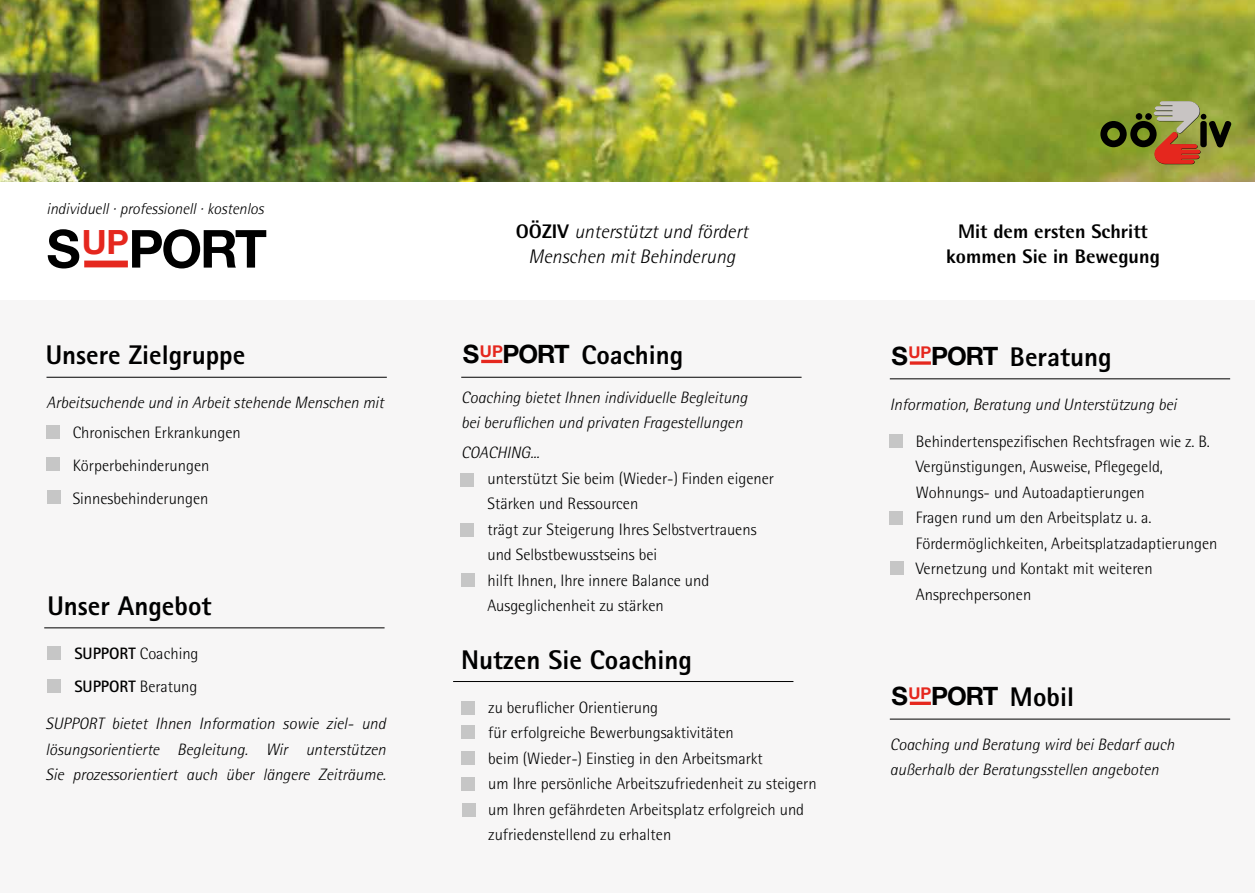
<style>
.page{position:relative;width:1255px;height:893px;background:#fff}
.page>*{position:absolute;margin:0;border:0;box-sizing:border-box;transform-origin:0 0}
.t1{font:700 52.5px "Helvetica Neue";color:#000}
.t2{font:700 33.6px "Helvetica Neue";color:#e5271e}
.t3{font:800 27px "Rotis Sans Serif";color:#000}
.t4{font:700 25.35px "Helvetica Neue";color:#000}
.t5{font:italic 300 19.65px/25.5px "Rotis Semi Sans";color:#000;text-align:center}
.t6{font:800 19.65px/25.5px "Rotis Semi Sans";color:#000;text-align:center}
.t7{font:300 16.5px/25.5px "Rotis Semi Sans";color:#000}
.t8{font:italic 300 16.5px/25.5px "Rotis Semi Sans";color:#000}
.t9{font:700 16.2px "Helvetica Neue";color:#e5271e}
.t10{font:italic 300 15.9px "Rotis Semi Sans";color:#000}
.s1{font-weight:800;font-style:normal}
.s2{font-family:"Helvetica Neue";font-weight:700;font-size:25.35px}
.s3{font-family:"Rotis San Ser";font-weight:700}
.s4{font-family:"Rotis Sans Serif";font-weight:800;font-size:27px}
</style>
<div class="page">
<img style="left:0;top:0;width:1254px;height:181px">
<div style="left:0;top:300px;width:1254px;height:593px;background:#f7f6f6"></div>
<svg style="left:1100px;top:101px;width:131px;height:63px;background:#857b38"></svg>
<hr style="left:46px;top:377px;width:341px;height:1px;background:#000">
<hr style="left:461px;top:377px;width:340px;height:1px;background:#000">
<hr style="left:889px;top:379px;width:341px;height:1px;background:#000">
<div style="left:46px;top:425px;width:14px;height:14px;background:#c6c6c6"></div>
<div style="left:889px;top:434px;width:13px;height:14px;background:#c6c6c6"></div>
<div style="left:889px;top:511px;width:13px;height:14px;background:#c6c6c6"></div>
<div style="left:889px;top:561px;width:14px;height:14px;background:#c6c6c6"></div>
<div style="left:460px;top:473px;width:14px;height:14px;background:#c6c6c6"></div>
<div style="left:460px;top:523px;width:14px;height:14px;background:#c6c6c6"></div>
<div style="left:461px;top:573px;width:14px;height:14px;background:#c6c6c6"></div>
<div style="left:461px;top:701px;width:14px;height:14px;background:#c6c6c6"></div>
<div style="left:461px;top:725px;width:14px;height:14px;background:#c6c6c6"></div>
<div style="left:461px;top:777px;width:14px;height:13px;background:#c6c6c6"></div>
<div style="left:461px;top:751px;width:14px;height:14px;background:#c6c6c6"></div>
<div style="left:462px;top:803px;width:14px;height:14px;background:#c6c6c6"></div>
<div style="left:46px;top:457px;width:14px;height:14px;background:#c6c6c6"></div>
<div style="left:47px;top:490px;width:14px;height:14px;background:#c6c6c6"></div>
<div style="left:47px;top:646px;width:14px;height:14px;background:#c6c6c6"></div>
<div style="left:47px;top:679px;width:14px;height:13px;background:#c6c6c6"></div>
<hr style="left:44px;top:628px;width:340px;height:1px;background:#000">
<hr style="left:453px;top:681px;width:340px;height:1px;background:#000">
<div style="left:84px;top:261px;width:44px;height:6px;background:#e5271e"></div>
<hr style="left:481px;top:360px;width:21px;height:3px;background:#e5271e">
<svg style="left:909px;top:361px;width:21px;height:4px"></svg>
<hr style="left:889px;top:719px;width:341px;height:1px;background:#000">
<hr style="left:909px;top:702px;width:21px;height:3px;background:#e5271e">
<p class="t10" style="left:46px;top:199px;width:219px">individuell · professionell · kostenlos</p>
<h1 class="t1" style="left:46px;top:216px;width:222px">S PORT</h1>
<h2 class="t2" style="left:82px;top:221px;width:49px">UP</h2>
<p class="t5" style="left:516px;top:218px;width:234px"><span class="s1">OÖZIV</span> unterstützt und fördert<br>Menschen mit Behinderung</p>
<p class="t6" style="left:946px;top:218px;width:215px">Mit dem ersten Schritt kommen Sie in Bewegung</p>
<h3 class="t3" style="left:46px;top:338px;width:201px">Unsere Zielgruppe</h3>
<h3 class="t3" style="left:463px;top:338px;width:222px"><span class="s2">S PORT</span> Coaching</h3>
<h3 class="t3" style="left:891px;top:340px;width:221px"><span class="s2">S PORT</span> Beratung</h3>
<p class="t8" style="left:46px;top:390px;width:339px">Arbeitsuchende und in Arbeit stehende Menschen mit</p>
<p class="t8" style="left:461px;top:384px;width:288px">Coaching bietet Ihnen individuelle Begleitung bei beruflichen und privaten Fragestellungen</p>
<p class="t8" style="left:461px;top:440px;width:80px">COACHING...</p>
<p class="t9" style="left:480px;top:341px;width:24px">UP</p>
<p class="t9" style="left:908px;top:342px;width:24px">UP</p>
<p class="t8" style="left:889px;top:391px;width:288px">Information, Beratung und Unterstützung bei</p>
<p class="t7" style="left:73px;top:416px;width:170px;line-height:33px">Chronischen Erkrankungen<br>Körperbehinderungen<br>Sinnesbehinderungen</p>
<p class="t7" style="left:916px;top:428px;width:303px">Behindertenspezifischen Rechtsfragen wie z. B.<br>Vergünstigungen, Ausweise, Pflegegeld, Wohnungs- und Autoadaptierungen<br>Fragen rund um den Arbeitsplatz u. a.<br>Fördermöglichkeiten, Arbeitsplatzadaptierungen Vernetzung und Kontakt mit weiteren Ansprechpersonen</p>
<p class="t7" style="left:487px;top:465px;width:288px">unterstützt Sie beim (Wieder-) Finden eigener Stärken und Ressourcen<br>trägt zur Steigerung Ihres Selbstvertrauens und Selbstbewusstseins bei<br>hilft Ihnen, Ihre innere Balance und Ausgeglichenheit zu stärken</p>
<h3 class="t3" style="left:47px;top:589px;width:165px">Unser Angebot</h3>
<p class="t7" style="left:74px;top:637px;width:126px;line-height:33px"><span class="s3">SUPPORT</span> Coaching<br><span class="s3">SUPPORT</span> Beratung</p>
<p class="t8" style="left:45px;top:711px;width:342px;text-align:justify">SUPPORT bietet Ihnen Information sowie ziel- und lösungsorientierte Begleitung. Wir unterstützen Sie prozessorientiert auch über längere Zeiträume.</p>
<h3 class="t3" style="left:461px;top:643px;width:232px">Nutzen Sie Coaching</h3>
<h3 class="t4" style="left:891px;top:680px;width:184px">S PORT <span class="s4">Mobil</span></h3>
<p class="t8" style="left:889px;top:731px;width:286px">Coaching und Beratung wird bei Bedarf auch außerhalb der Beratungsstellen angeboten</p>
<p class="t9" style="left:908px;top:683px;width:24px">UP</p>
<p class="t7" style="left:488px;top:694px;width:330px">zu beruflicher Orientierung<br>für erfolgreiche Bewerbungsaktivitäten<br>beim (Wieder-) Einstieg in den Arbeitsmarkt<br>um Ihre persönliche Arbeitszufriedenheit zu steigern um Ihren gefährdeten Arbeitsplatz erfolgreich und zufriedenstellend zu erhalten</p>
</div>
